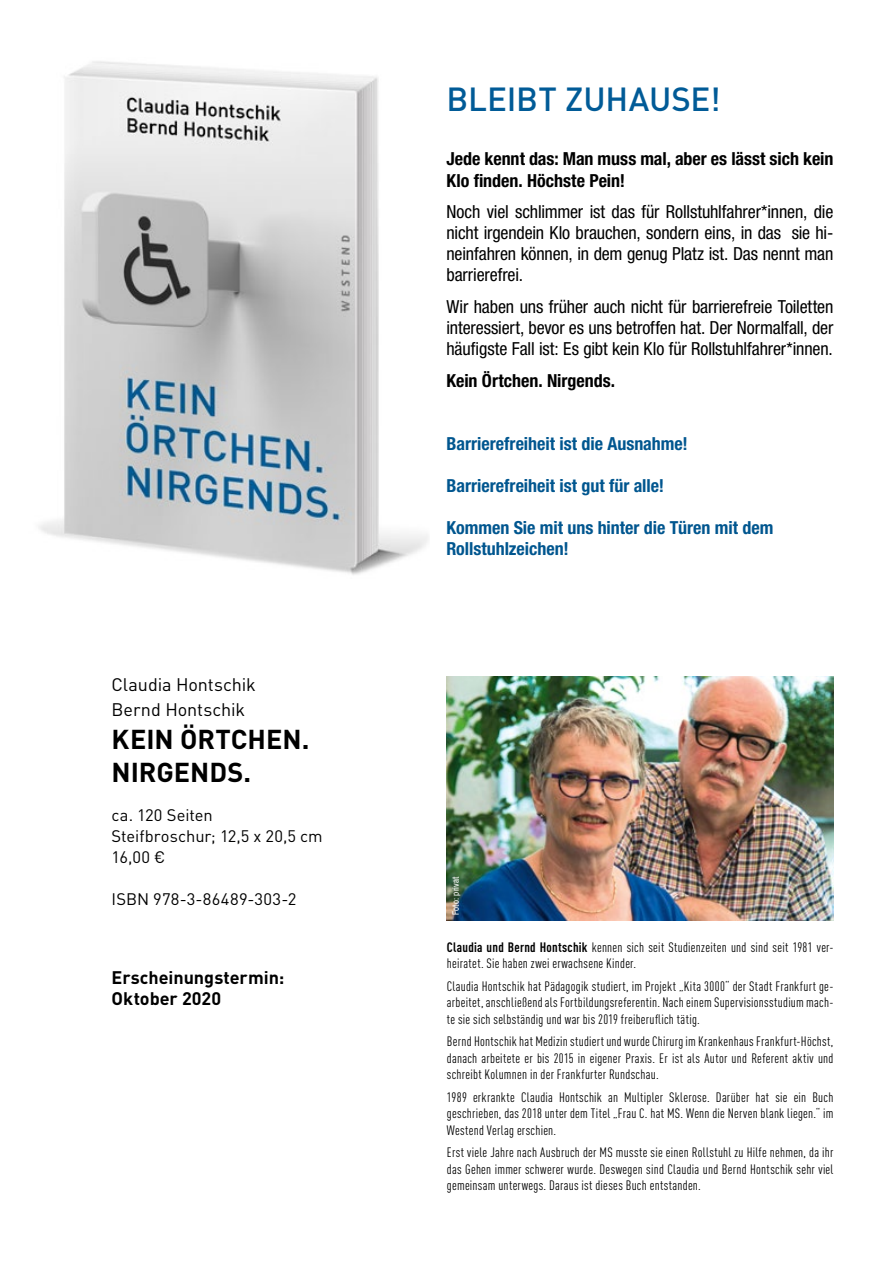
<style>
.page{position:relative;width:893px;height:1263px;background:#fff}
.page>*{position:absolute;margin:0;border:0;box-sizing:border-box;transform-origin:0 0}
.t1{font:500 33px "DIN";letter-spacing:-.005em;color:#015b97}
.t2{font:700 27px/33px "DIN";color:#000}
.t3{font:condensed 18px/21px "Helvetica Neue LT Std";letter-spacing:-.01em;color:#000;text-align:justify}
.t4{font:700 condensed 18px/21px "Helvetica Neue LT Std";color:#00568f}
.t5{font:700 condensed 18px/21.6px "Helvetica Neue LT Std";color:#000}
.t6{font:18px/25.2px "DIN";letter-spacing:-.005em;color:#000}
.t7{font:700 18px/21px "DIN";color:#000}
.t8{font:16.5px/21px "DIN";color:#000}
.t9{font:13.5px/16.5px "DIN Cond";letter-spacing:.02em;color:#000;text-align:justify}
.t10{font:condensed 9px "Helvetica Neue LT Std";letter-spacing:.02em;color:#fff}
.s1{font-weight:700}
</style>
<div class="page">
<img style="left:39px;top:61px;width:389px;height:514px">
<img style="left:446px;top:676px;width:387px;height:245px">
<h3 class="t6" style="left:112px;top:671px;width:146px">Claudia Hontschik<br>Bernd Hontschik</h3>
<h2 class="t2" style="left:112px;top:722px;width:199px">KEIN ÖRTCHEN.<br>NIRGENDS.</h2>
<p class="t8" style="left:112px;top:804px;width:213px">ca. 120 Seiten<br>Steifbroschur; 12,5 x 20,5 cm<br>16,00 €</p>
<p class="t8" style="left:112px;top:888px;width:186px">ISBN 978-3-86489-303-2</p>
<h3 class="t7" style="left:112px;top:966px;width:174px">Erscheinungstermin:<br>Oktober 2020</h3>
<h1 class="t1" style="left:446px;top:78px;width:276px">BLEIBT ZUHAUSE!</h1>
<h3 class="t5" style="left:446px;top:148px;width:389px">Jede kennt das: Man muss mal, aber es lässt sich kein<br>Klo finden. Höchste Pein!</h3>
<h3 class="t3" style="left:446px;top:201px;width:388px">Noch viel schlimmer ist das für Rollstuhlfahrer*innen, die nicht irgendein Klo brauchen, sondern eins, in das sie hi&shy;neinfahren können, in dem genug Platz ist. Das nennt man barrierefrei.</h3>
<h3 class="t3" style="left:446px;top:296px;width:388px">Wir haben uns früher auch nicht für barrierefreie Toiletten interessiert, bevor es uns betroffen hat. Der Normalfall, der häufigste Fall ist: Es gibt kein Klo für Rollstuhlfahrer*innen.</h3>
<h3 class="t5" style="left:446px;top:369px;width:170px">Kein Örtchen. Nirgends.</h3>
<h3 class="t4" style="left:446px;top:432px;width:243px">Barrierefreiheit ist die Ausnahme!</h3>
<h3 class="t4" style="left:446px;top:474px;width:219px">Barrierefreiheit ist gut für alle!</h3>
<h3 class="t4" style="left:446px;top:516px;width:328px">Kommen Sie mit uns hinter die Türen mit dem<br>Rollstuhlzeichen!</h3>
<p class="t10" style="left:450px;top:915px;width:40px;rotate:-90deg">Foto: privat</p>
<p class="t9" style="left:447px;top:939px;width:388px"><span class="s1">Claudia und Bernd Hontschik</span> kennen sich seit Studienzeiten und sind seit 1981 ver&shy;heiratet. Sie haben zwei erwachsene Kinder.</p>
<p class="t9" style="left:447px;top:978px;width:388px">Claudia Hontschik hat Pädagogik studiert, im Projekt „Kita 3000“ der Stadt Frankfurt ge&shy;arbeitet, anschließend als Fortbildungsreferentin. Nach einem Supervisionsstudium mach&shy;te sie sich selbständig und war bis 2019 freiberuflich tätig.</p>
<p class="t9" style="left:447px;top:1033px;width:388px">Bernd Hontschik hat Medizin studiert und wurde Chirurg im Krankenhaus Frankfurt-Höchst, danach arbeitete er bis 2015 in eigener Praxis. Er ist als Autor und Referent aktiv und schreibt Kolumnen in der Frankfurter Rundschau.</p>
<p class="t9" style="left:447px;top:1089px;width:388px">1989 erkrankte Claudia Hontschik an Multipler Sklerose. Darüber hat sie ein Buch geschrieben, das 2018 unter dem Titel „Frau C. hat MS. Wenn die Nerven blank liegen.“ im Westend Verlag erschien.</p>
<p class="t9" style="left:447px;top:1144px;width:388px">Erst viele Jahre nach Ausbruch der MS musste sie einen Rollstuhl zu Hilfe nehmen, da ihr das Gehen immer schwerer wurde. Deswegen sind Claudia und Bernd Hontschik sehr viel gemeinsam unterwegs. Daraus ist dieses Buch entstanden.</p>
</div>
